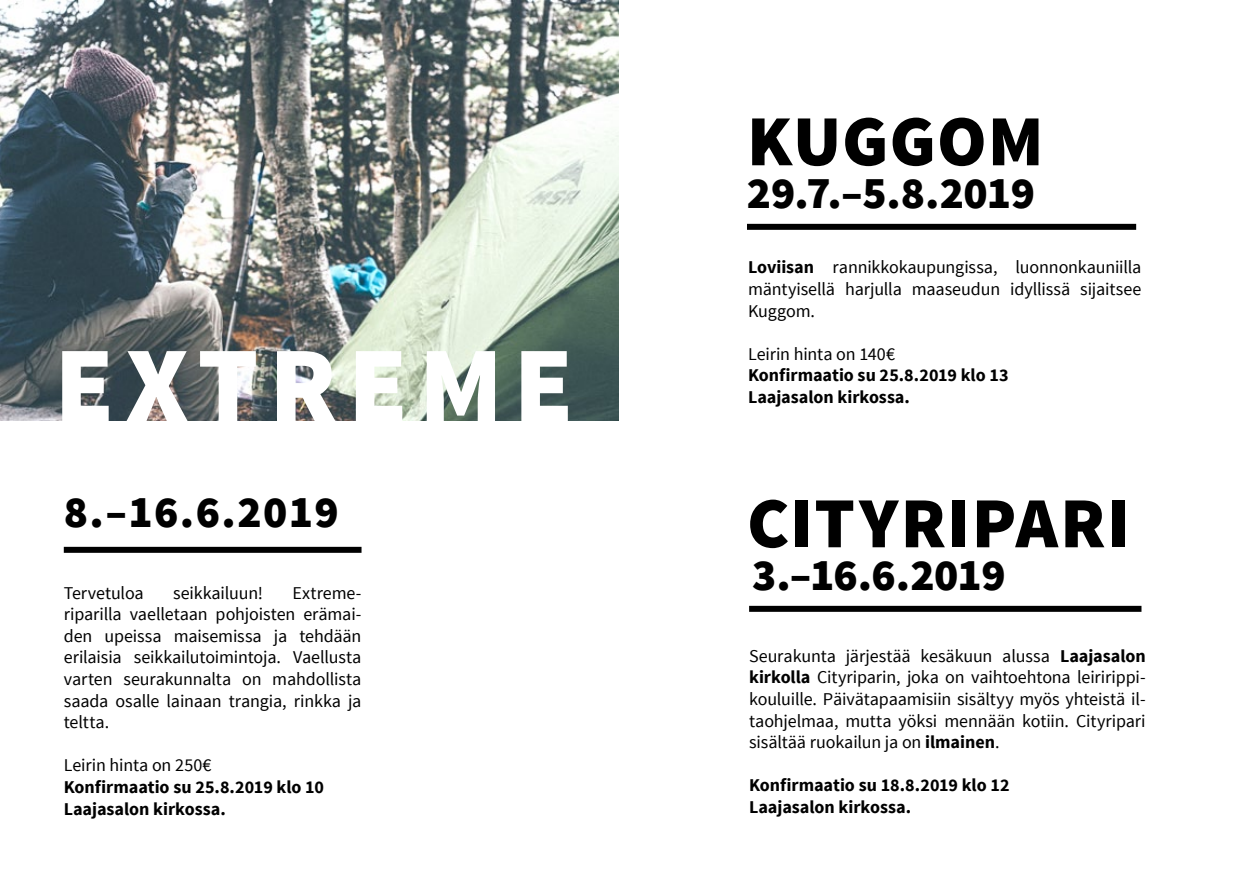
<style>
.page{position:relative;width:1259px;height:893px;background:#fff}
.page>*{position:absolute;margin:0;border:0;box-sizing:border-box;transform-origin:0 0}
.t1{font:900 108px "Source Sans Pro";letter-spacing:.1em;color:#fff}
.t2{font:900 72px "Source Sans Pro";letter-spacing:.015em;color:#000}
.t3{font:900 45px "Source Sans Pro";letter-spacing:-.005em;color:#000}
.t4{font:18px/21.6px "Source Sans Pro";letter-spacing:-.01em;color:#000;text-align:justify}
.t5{font:700 18px/21.6px "Source Sans Pro";color:#000}
.s1{font-weight:700}
</style>
<div class="page">
<img style="left:0;top:0;width:619px;height:421px">
<div style="left:64px;top:547px;width:297px;height:6px;background:#000"></div>
<div style="left:747px;top:224px;width:389px;height:6px;background:#000"></div>
<div style="left:749px;top:606px;width:392px;height:6px;background:#000"></div>
<h1 class="t1" style="left:54px;top:315px;width:521px">EXTREME</h1>
<h3 class="t3" style="left:64px;top:483px;width:277px">8.–16.6.2019</h3>
<p class="t4" style="left:64px;top:582px;width:81px">Tervetuloa</p>
<p class="t4" style="left:173px;top:582px;width:91px">seikkailuun!</p>
<p class="t4" style="left:64px;top:582px;width:299px;text-indent:229px">Extreme&shy;riparilla vaelletaan pohjoisten erämai&shy;den upeissa maisemissa ja tehdään erilaisia seikkailutoimintoja. Vaellusta varten seurakunnalta on mahdollista saada osalle lainaan trangia, rinkka ja teltta.</p>
<p class="t4" style="left:64px;top:755px;width:149px">Leirin hinta on 250€</p>
<p class="t5" style="left:64px;top:777px;width:262px">Konfirmaatio su 25.8.2019 klo 10<br>Laajasalon kirkossa.</p>
<h2 class="t2" style="left:747px;top:94px;width:298px">KUGGOM</h2>
<h3 class="t3" style="left:747px;top:163px;width:290px">29.7.–5.8.2019</h3>
<p class="t4" style="left:748px;top:257px;width:395px"><span class="s1">Loviisan</span> rannikkokaupungissa, luonnonkauniilla mäntyisellä harjulla maaseudun idyllissä sijaitsee Kuggom.</p>
<p class="t4" style="left:748px;top:343px;width:149px">Leirin hinta on 140€</p>
<p class="t5" style="left:748px;top:365px;width:262px">Konfirmaatio su 25.8.2019 klo 13<br>Laajasalon kirkossa.</p>
<h2 class="t2" style="left:747px;top:476px;width:384px">CITYRIPARI</h2>
<h3 class="t3" style="left:752px;top:546px;width:255px">3.–16.6.2019</h3>
<p class="t4" style="left:749px;top:645px;width:398px">Seurakunta järjestää kesäkuun alussa <span class="s1">Laajasalon kirkolla</span> Cityriparin, joka on vaihtoehtona leiririppi&shy;kouluille. Päivätapaamisiin sisältyy myös yhteistä il&shy;taohjelmaa, mutta yöksi mennään kotiin. Cityripari sisältää ruokailun ja on <span class="s1">ilmainen</span>.</p>
<p class="t5" style="left:749px;top:775px;width:262px">Konfirmaatio su 18.8.2019 klo 12<br>Laajasalon kirkossa.</p>
</div>
